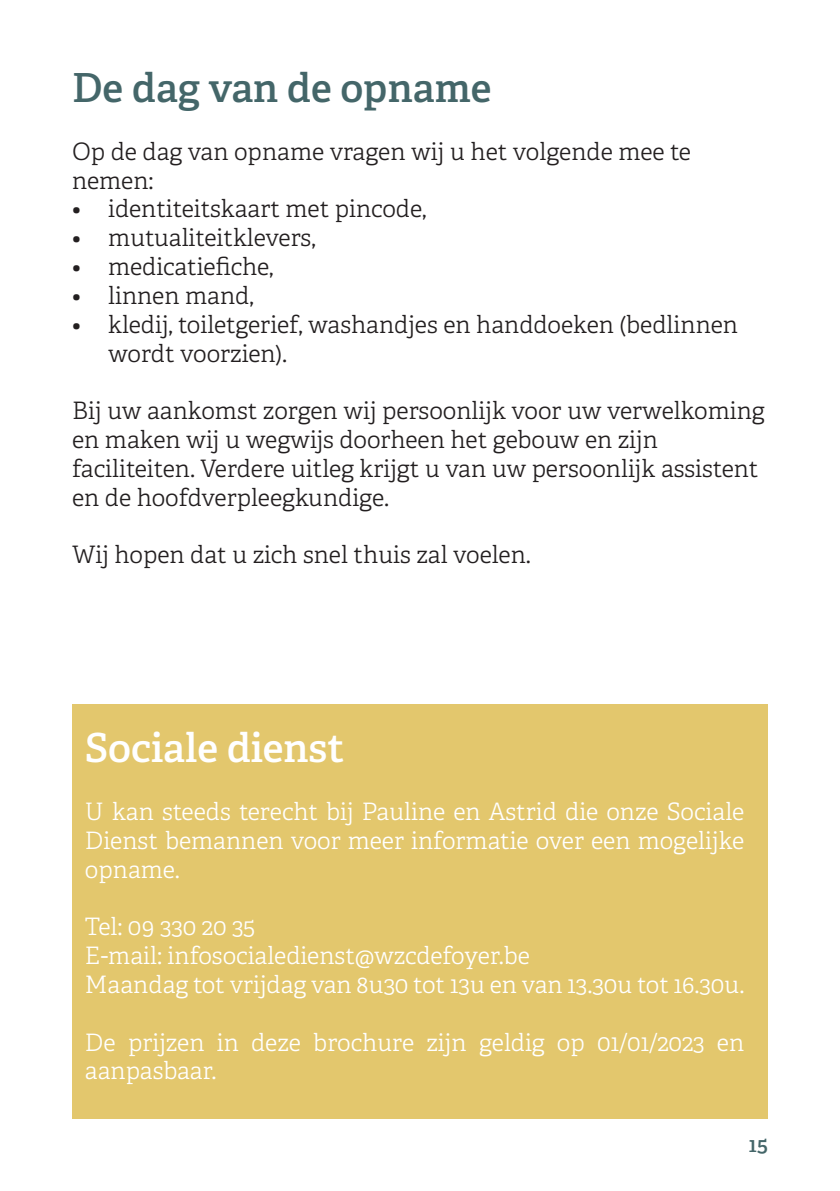
<style>
.page{position:relative;width:840px;height:1191px;background:#fff}
.page>*{position:absolute;margin:0;border:0;box-sizing:border-box;transform-origin:0 0}
.Hoofdtitel{font:600 40px "Adelle";color:#446669}
.Hoofdtitel-2{font:600 40px "Adelle";color:#fff}
.body{font:300 24px/28.8px "Adelle";color:#231f20}
.body-2{font:300 24px/28.8px "Adelle";color:#fff;text-align:justify}
.t1{font:600 20.8px "Adelle";color:#446669}
</style>
<div class="page">
<div style="left:72px;top:704px;width:695px;height:414px;background:#e3c76d"></div>
<p class="Hoofdtitel" style="left:72px;top:63px;width:421px">De dag van de opname</p>
<p class="body" style="left:72px;top:137px;width:620px">Op de dag van opname vragen wij u het volgende mee te nemen:</p>
<p class="body" style="left:72px;top:195px;width:355px">• identiteitskaart met pincode,</p>
<p class="body" style="left:72px;top:224px;width:245px">• mutualiteitklevers,</p>
<p class="body" style="left:72px;top:253px;width:203px">• medicatiefiche,</p>
<p class="body" style="left:72px;top:281px;width:183px">• linnen mand,</p>
<p class="body" style="left:108px;top:310px;width:631px;text-indent:-36px">• kledij, toiletgerief, washandjes en handdoeken (bedlinnen wordt voorzien).</p>
<p class="body" style="left:72px;top:397px;width:693px">Bij uw aankomst zorgen wij persoonlijk voor uw verwelkoming en maken wij u wegwijs doorheen het gebouw en zijn faciliteiten. Verdere uitleg krijgt u van uw persoonlijk assistent en de hoofdverpleegkundige.</p>
<p class="body" style="left:72px;top:541px;width:460px">Wij hopen dat u zich snel thuis zal voelen.</p>
<p class="Hoofdtitel-2" style="left:85px;top:723px;width:261px">Sociale dienst</p>
<p class="body-2" style="left:85px;top:797px;width:660px">U kan steeds terecht bij Pauline en Astrid die onze Sociale Dienst bemannen voor meer informatie over een mogelijke opname.</p>
<p class="body-2" style="left:85px;top:912px;width:172px">Tel: 09 330 20 35</p>
<p class="body-2" style="left:85px;top:941px;width:446px">E-mail: infosocialedienst@wzcdefoyer.be</p>
<p class="body-2" style="left:85px;top:970px;width:660px">Maandag tot vrijdag van 8u30 tot 13u en van 13.30u tot 16.30u.</p>
<p class="body-2" style="left:85px;top:1028px;width:660px">De prijzen in deze brochure zijn geldig op 01/01/2023 en aanpasbaar.</p>
<p class="t1" style="left:748px;top:1131px;width:20px">15</p>
</div>
